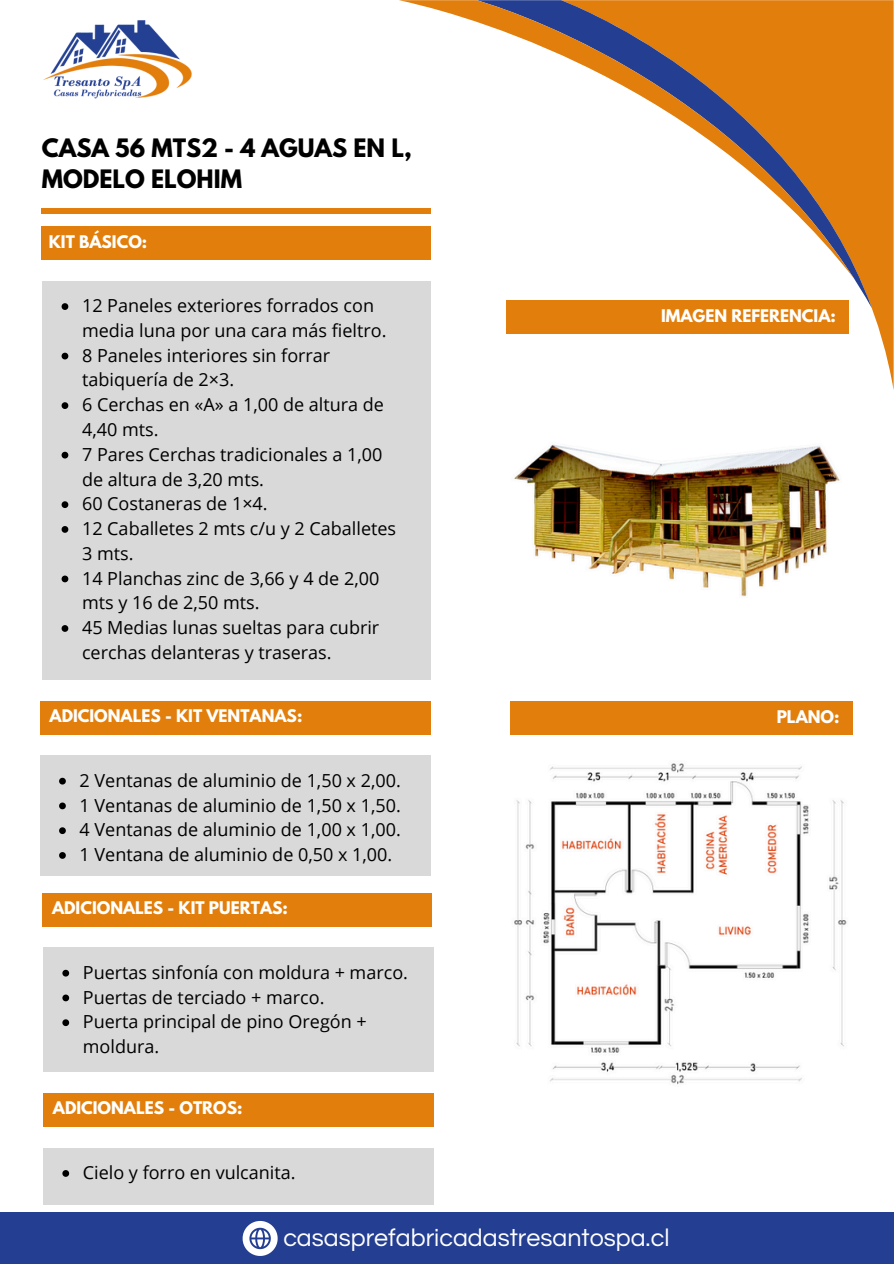
<style>
.page{position:relative;width:894px;height:1264px;background:#fff}
.page>*{position:absolute;margin:0;border:0;box-sizing:border-box;transform-origin:0 0}
.t1{font:25.05px "Questrial";color:#fff}
.t2{font:700 22.5px/31.5px "League Spartan";color:#000}
.t3{font:18px/24.8px "Open Sans";color:#000}
.t4{font:700 15.45px "League Spartan";color:#fff}
</style>
<div class="page">
<div style="left:0;top:1212px;width:893px;height:51px;background:#243f92"></div>
<svg style="left:242px;top:1221px;width:35px;height:34px"></svg>
<div style="left:42px;top:208px;width:389px;height:6px;background:#e27e0b"></div>
<div style="left:42px;top:226px;width:389px;height:34px;background:#e27e0b"></div>
<svg style="left:848px;top:0;width:44px;height:381px;fill:#e27e0b"></svg>
<svg style="left:848px;top:0;width:23px;height:308px;background:#e08721"></svg>
<svg style="left:399px;top:0;width:455px;height:279px"></svg>
<img style="left:43px;top:20px;width:149px;height:79px">
<div style="left:42px;top:281px;width:389px;height:398px;background:#d9d9d9"></div>
<div style="left:40px;top:701px;width:390px;height:33px;background:#e27e0b"></div>
<div style="left:42px;top:893px;width:390px;height:33px;background:#e27e0b"></div>
<div style="left:43px;top:1093px;width:390px;height:33px;background:#e27e0b"></div>
<div style="left:510px;top:701px;width:342px;height:33px;background:#e27e0b"></div>
<svg style="left:62px;top:303px;width:6px;height:7px"></svg>
<svg style="left:62px;top:353px;width:6px;height:6px"></svg>
<svg style="left:62px;top:402px;width:6px;height:7px"></svg>
<svg style="left:62px;top:452px;width:6px;height:6px"></svg>
<svg style="left:62px;top:501px;width:6px;height:7px"></svg>
<svg style="left:62px;top:526px;width:6px;height:7px"></svg>
<svg style="left:62px;top:575px;width:6px;height:7px"></svg>
<svg style="left:62px;top:625px;width:6px;height:7px"></svg>
<div style="left:506px;top:300px;width:342px;height:34px;background:#e27e0b"></div>
<div style="left:40px;top:755px;width:390px;height:121px;background:#d9d9d9"></div>
<div style="left:43px;top:947px;width:390px;height:124px;background:#d9d9d9"></div>
<div style="left:43px;top:1148px;width:390px;height:56px;background:#d9d9d9"></div>
<svg style="left:59px;top:777px;width:7px;height:7px"></svg>
<svg style="left:59px;top:802px;width:7px;height:7px"></svg>
<svg style="left:59px;top:827px;width:7px;height:7px"></svg>
<svg style="left:59px;top:852px;width:7px;height:6px"></svg>
<svg style="left:62px;top:969px;width:7px;height:7px"></svg>
<svg style="left:62px;top:994px;width:7px;height:7px"></svg>
<svg style="left:62px;top:1019px;width:7px;height:7px"></svg>
<svg style="left:62px;top:1170px;width:7px;height:6px"></svg>
<img style="left:514px;top:444px;width:326px;height:153px">
<img style="left:514px;top:763px;width:333px;height:322px">
<p class="t2" style="left:42px;top:135px;width:371px">CASA 56 MTS2 - 4 AGUAS EN L,<br>MODELO ELOHIM</p>
<h2 class="t4" style="left:49px;top:234px;width:100px">KIT BÁSICO:</h2>
<p class="t3" style="left:82px;top:293px;width:306px">12 Paneles exteriores forrados con media luna por una cara más fieltro.</p>
<p class="t3" style="left:82px;top:342px;width:250px">8 Paneles interiores sin forrar tabiquería de 2×3.</p>
<p class="t3" style="left:82px;top:392px;width:303px">6 Cerchas en «A» a 1,00 de altura de<br>4,40 mts.</p>
<p class="t3" style="left:82px;top:441px;width:302px">7 Pares Cerchas tradicionales a 1,00 de altura de 3,20 mts.</p>
<p class="t3" style="left:82px;top:491px;width:187px">60 Costaneras de 1×4.</p>
<p class="t3" style="left:82px;top:515px;width:315px">12 Caballetes 2 mts c/u y 2 Caballetes<br>3 mts.</p>
<p class="t3" style="left:82px;top:565px;width:299px">14 Planchas zinc de 3,66 y 4 de 2,00 mts y 16 de 2,50 mts.</p>
<p class="t3" style="left:82px;top:614px;width:298px">45 Medias lunas sueltas para cubrir cerchas delanteras y traseras.</p>
<p class="t4" style="left:50px;top:707px;width:254px">ADICIONALES - KIT VENTANAS:</p>
<p class="t3" style="left:79px;top:767px;width:322px">2 Ventanas de aluminio de 1,50 x 2,00.</p>
<p class="t3" style="left:79px;top:792px;width:322px">1 Ventanas de aluminio de 1,50 x 1,50.</p>
<p class="t3" style="left:79px;top:817px;width:322px">4 Ventanas de aluminio de 1,00 x 1,00.</p>
<p class="t3" style="left:79px;top:841px;width:314px">1 Ventana de aluminio de 0,50 x 1,00.</p>
<p class="t4" style="left:52px;top:899px;width:237px">ADICIONALES - KIT PUERTAS:</p>
<p class="t3" style="left:83px;top:959px;width:326px">Puertas sinfonía con moldura + marco.</p>
<p class="t3" style="left:83px;top:984px;width:243px">Puertas de terciado + marco.</p>
<p class="t3" style="left:83px;top:1008px;width:285px">Puerta principal de pino Oregón + moldura.</p>
<p class="t4" style="left:53px;top:1100px;width:191px">ADICIONALES - OTROS:</p>
<p class="t3" style="left:83px;top:1159px;width:214px">Cielo y forro en vulcanita.</p>
<p class="t4" style="left:660px;top:308px;width:176px">IMAGEN REFERENCIA:</p>
<p class="t4" style="left:776px;top:708px;width:64px">PLANO:</p>
<p class="t1" style="left:283px;top:1225px;width:387px">casasprefabricadastresantospa.cl</p>
</div>
